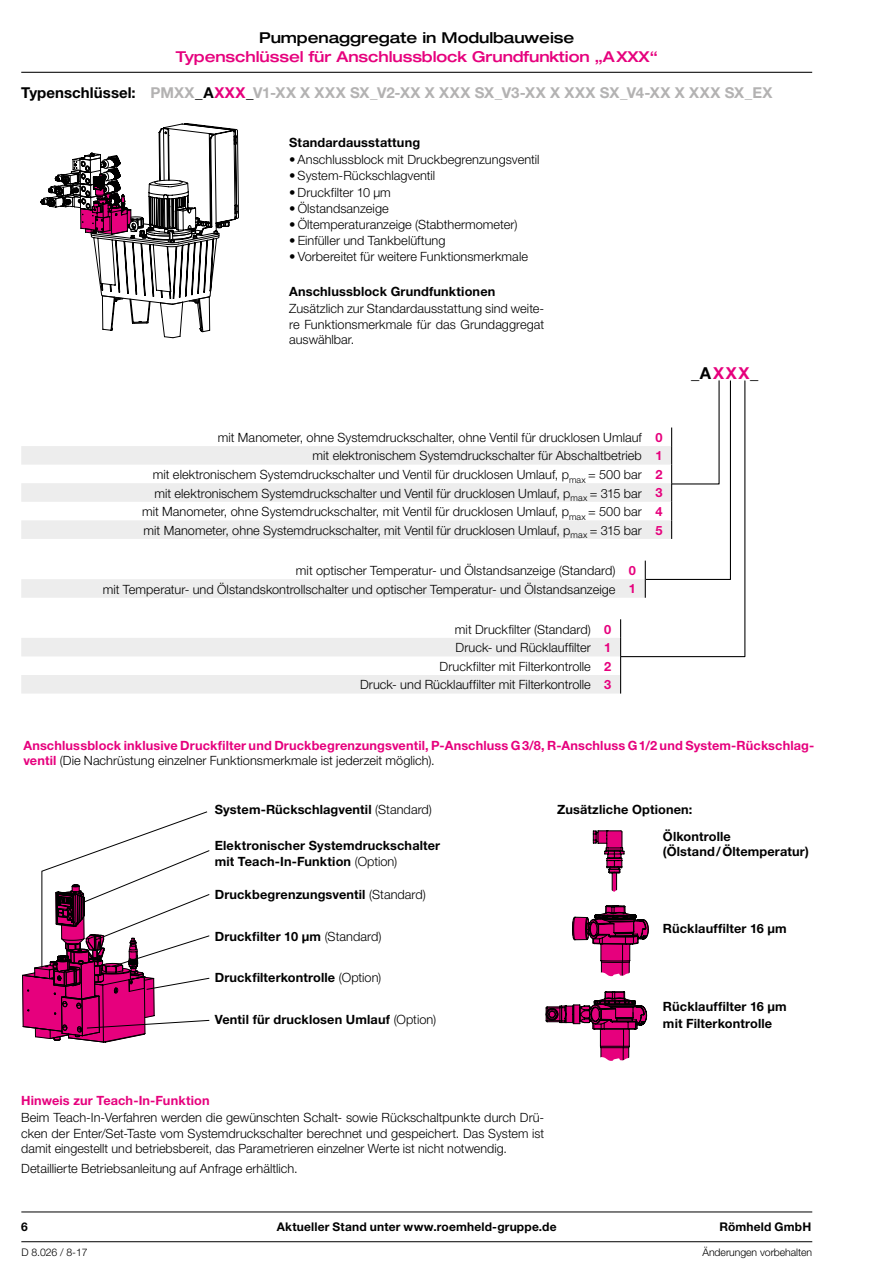
<style>
.page{position:relative;width:893px;height:1263px;background:#fff}
.page>*{position:absolute;margin:0;border:0;box-sizing:border-box;transform-origin:0 0}
.t1{font:700 16.5px "Helvetica Neue";color:#000}
.t2{font:700 15px "Helvetica Neue";letter-spacing:.005em;color:#b3b2b2}
.t3{font:500 expanded 15px "Helvetica Neue";letter-spacing:-.005em;color:#e6007d}
.t4{font:500 expanded 15px "Helvetica Neue";letter-spacing:-.005em;color:#000}
.t5{font:300 12.75px/18.6px "Helvetica Neue";letter-spacing:.005em;color:#000;text-align:right}
.t6{font:700 12.75px/15.3px "Helvetica Neue";letter-spacing:.01em;color:#000}
.t7{font:700 12.75px/15.3px "Helvetica Neue";letter-spacing:.01em;color:#e6007d}
.t8{font:700 12px "Helvetica Neue";letter-spacing:.015em;color:#000}
.t9{font:300 10.5px "Helvetica Neue";letter-spacing:-.005em;color:#000}
.s1{color:#000}
.s2{color:#e6007d}
.s3{font-weight:700;color:#e6007d}
.s4{font-weight:300;color:#000}
.s5{font-weight:300}
</style>
<div class="page">
<hr style="left:21px;top:72px;width:791px;height:1px;background:#000">
<hr style="left:21px;top:1241px;width:791px;height:1px;background:#000">
<hr style="left:21px;top:1212px;width:791px;height:1px;background:#000">
<svg style="left:21px;top:380px;width:725px;height:313px"></svg>
<svg style="left:22px;top:811px;width:188px;height:232px"></svg>
<svg style="left:40px;top:123px;width:199px;height:215px"></svg>
<svg style="left:545px;top:830px;width:104px;height:231px"></svg>
<p class="t4" style="left:259px;top:28px;width:317px">Pumpenaggregate in Modulbauweise</p>
<p class="t3" style="left:176px;top:47px;width:483px">Typenschlüssel für Anschlussblock Grundfunktion „AXXX“</p>
<p class="t2" style="left:21px;top:83px;width:753px"><span class="s1">Typenschlüssel:</span> PMXX<span class="s1">_A</span><span class="s2">XXX</span><span class="s1">_</span>V1-XX X XXX SX_V2-XX X XXX SX_V3-XX X XXX SX_V4-XX X XXX SX_EX</p>
<p class="t6" style="left:289px;top:134px;width:133px">Standardausstattung</p>
<p class="t5" style="left:289px;top:150px;width:252px">• Anschlussblock mit Druckbegrenzungsventil</p>
<p class="t5" style="left:289px;top:166px;width:148px">• System-Rückschlagventil</p>
<p class="t5" style="left:289px;top:182px;width:103px">• Druckfilter 10 µm</p>
<p class="t5" style="left:289px;top:199px;width:101px">• Ölstandsanzeige</p>
<p class="t5" style="left:289px;top:215px;width:230px">• Öltemperaturanzeige (Stabthermometer)</p>
<p class="t5" style="left:289px;top:231px;width:158px">• Einfüller und Tankbelüftung</p>
<p class="t5" style="left:289px;top:247px;width:240px">• Vorbereitet für weitere Funktionsmerkmale</p>
<p class="t6" style="left:289px;top:283px;width:208px">Anschlussblock Grundfunktionen</p>
<p class="t5" style="left:289px;top:301px;width:257px;line-height:15.3px;text-align:justify">Zusätzlich zur Standardausstattung sind weite&shy;re Funktionsmerkmale für das Grundaggregat auswählbar.</p>
<p class="t5" style="left:142px;top:428px;width:522px">mit Manometer, ohne Systemdruckschalter, ohne Ventil für drucklosen Umlauf <span class="s3">0<br></span>mit elektronischem Systemdruckschalter für Abschaltbetrieb <span class="s3">1<br></span>mit elektronischem Systemdruckschalter und Ventil für drucklosen Umlauf, p<sub>max</sub> = 500 bar <span class="s3">2 </span>mit elektronischem Systemdruckschalter und Ventil für drucklosen Umlauf, p<sub>max</sub> = 315 bar <span class="s3">3 </span>mit Manometer, ohne Systemdruckschalter, mit Ventil für drucklosen Umlauf, p<sub>max</sub> = 500 bar <span class="s3">4 </span>mit Manometer, ohne Systemdruckschalter, mit Ventil für drucklosen Umlauf, p<sub>max</sub> = 315 bar <span class="s3">5</span></p>
<p class="t5" style="left:103px;top:561px;width:535px">mit optischer Temperatur- und Ölstandsanzeige (Standard) <span class="s3">0<br></span>mit Temperatur- und Ölstandskontrollschalter und optischer Temperatur- und Ölstandsanzeige <span class="s3">1</span></p>
<p class="t5" style="left:360px;top:619px;width:253px">mit Druckfilter (Standard) <span class="s3">0<br></span>Druck- und Rücklauffilter <span class="s3">1<br></span>Druckfilter mit Filterkontrolle <span class="s3">2<br></span>Druck- und Rücklauffilter mit Filterkontrolle <span class="s3">3</span></p>
<p class="t1" style="left:691px;top:363px;width:69px">_A<span class="s2">XXX</span>_</p>
<p class="t7" style="left:23px;top:737px;width:792px">Anschlussblock inklusive Druckfilter und Druckbegrenzungsventil, P-Anschluss G3/8, R-Anschluss G1/2 und System-Rückschlag&shy;ventil <span class="s4">(Die Nachrüstung einzelner Funktionsmerkmale ist jederzeit möglich).</span></p>
<p class="t6" style="left:215px;top:801px;width:219px">System-Rückschlagventil <span class="s5">(Standard)</span></p>
<p class="t6" style="left:215px;top:838px;width:227px">Elektronischer Systemdruckschalter mit Teach-In-Funktion <span class="s5">(Option)</span></p>
<p class="t6" style="left:215px;top:887px;width:213px">Druckbegrenzungsventil <span class="s5">(Standard)</span></p>
<p class="t6" style="left:215px;top:928px;width:168px">Druckfilter 10 µm <span class="s5">(Standard)</span></p>
<p class="t6" style="left:215px;top:970px;width:168px">Druckfilterkontrolle <span class="s5">(Option)</span></p>
<p class="t6" style="left:215px;top:1011px;width:223px">Ventil für drucklosen Umlauf <span class="s5">(Option)</span></p>
<p class="t6" style="left:557px;top:801px;width:137px">Zusätzliche Optionen:</p>
<p class="t6" style="left:663px;top:828px;width:147px">Ölkontrolle (Ölstand/Öltemperatur)</p>
<p class="t6" style="left:663px;top:920px;width:125px">Rücklauffilter 16 µm</p>
<p class="t6" style="left:663px;top:997px;width:125px;line-height:17.4px">Rücklauffilter 16 µm mit Filterkontrolle</p>
<p class="t7" style="left:21px;top:1092px;width:190px">Hinweis zur Teach-In-Funktion</p>
<p class="t5" style="left:21px;top:1110px;width:525px;line-height:15.3px;text-align:justify">Beim Teach-In-Verfahren werden die gewünschten Schalt- sowie Rückschaltpunkte durch Drü&shy;cken der Enter/Set-Taste vom Systemdruckschalter berechnet und gespeichert. Das System ist damit eingestellt und betriebsbereit, das Parametrieren einzelner Werte ist nicht notwendig.</p>
<p class="t5" style="left:21px;top:1158px;width:278px">Detaillierte Betriebsanleitung auf Anfrage erhältlich.</p>
<p class="t8" style="left:21px;top:1220px;width:8px">6</p>
<p class="t8" style="left:277px;top:1220px;width:281px">Aktueller Stand unter www.roemheld-gruppe.de</p>
<p class="t8" style="left:719px;top:1220px;width:93px">Römheld GmbH</p>
<p class="t9" style="left:21px;top:1245px;width:68px">D 8.026 / 8-17</p>
<p class="t9" style="left:702px;top:1245px;width:111px">Änderungen vorbehalten</p>
</div>
